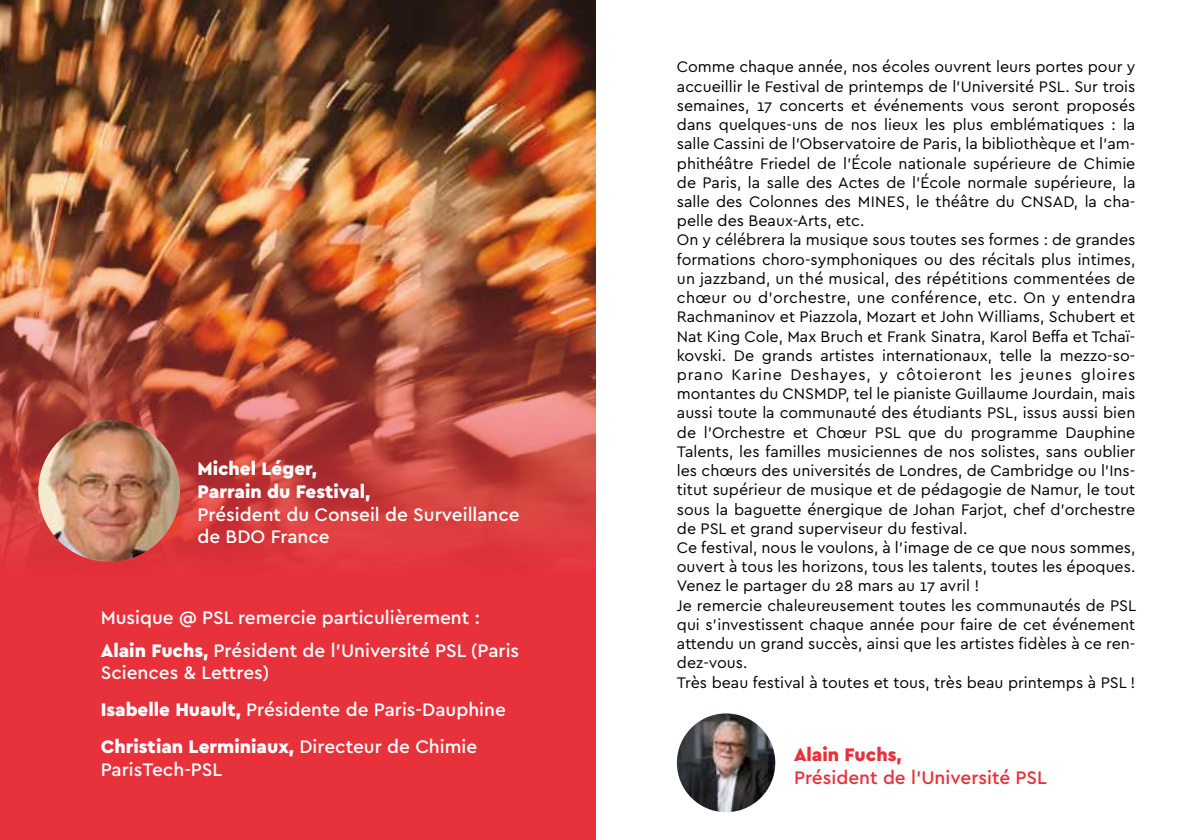
<style>
.page{position:relative;width:1191px;height:840px;background:#fff}
.page>*{position:absolute;margin:0;border:0;box-sizing:border-box;transform-origin:0 0}
.t1{font:500 19px/36.8px "Cera PRO";color:#fff}
.t2{font:900 19px/22.8px "Cera PRO";color:#fff}
.t3{font:500 19px "Cera PRO";color:#e7313b}
.t4{font:900 19px "Cera PRO";color:#e7313b}
.t5{font:16px/19.2px "Cera PRO";color:#000}
.s1{font-weight:900}
</style>
<div class="page">
<div style="left:0;top:0;width:595px;height:839px;background:#e7313b"></div>
<img style="left:0;top:0;width:595px;height:562px">
<img style="left:677px;top:713px;width:98px;height:98px;border-radius:49px">
<img style="left:38px;top:420px;width:142px;height:141px;border-radius:71px">
<p class="t2" style="left:197px;top:456px;width:174px">Michel Léger,<br>Parrain du Festival,</p>
<p class="t1" style="left:197px;top:501px;width:324px;line-height:22.8px">Président du Conseil de Surveillance de BDO France</p>
<p class="t1" style="left:101px;top:600px;width:420px;line-height:32.8px">Musique @ PSL remercie particulièrement :<br><span class="s1">Alain Fuchs,</span> Président de l’Université PSL (Paris</p>
<p class="t1" style="left:101px;top:653px;width:406px">Sciences &amp; Lettres)<br><span class="s1">Isabelle Huault,</span> Présidente de Paris-Dauphine<br><span class="s1">Christian Lerminiaux,</span> Directeur de Chimie</p>
<p class="t1" style="left:101px;top:750px;width:123px">ParisTech-PSL</p>
<p class="t5" style="left:677px;top:57px;width:461px">Comme chaque année, nos écoles ouvrent leurs portes pour y accueillir le Festival de printemps de l’Université PSL. Sur trois semaines, 17 concerts et événements vous seront proposés dans quelques-uns de nos lieux les plus emblématiques : la salle Cassini de l’Observatoire de Paris, la bibliothèque et l’am&shy;phithéâtre Friedel de l’École nationale supérieure de Chimie de Paris, la salle des Actes de l’École normale supérieure, la salle des Colonnes des MINES, le théâtre du CNSAD, la cha&shy;pelle des Beaux-Arts, etc.<br>On y célébrera la musique sous toutes ses formes : de grandes formations choro-symphoniques ou des récitals plus intimes, un jazzband, un thé musical, des répétitions commentées de chœur ou d’orchestre, une conférence, etc. On y entendra Rachmaninov et Piazzola, Mozart et John Williams, Schubert et Nat King Cole, Max Bruch et Frank Sinatra, Karol Beffa et Tchaï&shy;kovski. De grands artistes internationaux, telle la mezzo-so&shy;prano Karine Deshayes, y côtoieront les jeunes gloires montantes du CNSMDP, tel le pianiste Guillaume Jourdain, mais aussi toute la communauté des étudiants PSL, issus aussi bien de l’Orchestre et Chœur PSL que du programme Dauphine Talents, les familles musiciennes de nos solistes, sans oublier les chœurs des universités de Londres, de Cambridge ou l’Ins&shy;titut supérieur de musique et de pédagogie de Namur, le tout sous la baguette énergique de Johan Farjot, chef d’orchestre de PSL et grand superviseur du festival.<br>Ce festival, nous le voulons, à l’image de ce que nous sommes, ouvert à tous les horizons, tous les talents, toutes les époques.<br>Venez le partager du 28 mars au 17 avril !<br>Je remercie chaleureusement toutes les communautés de PSL qui s’investissent chaque année pour faire de cet événement attendu un grand succès, ainsi que les artistes fidèles à ce ren&shy;dez-vous.<br>Très beau festival à toutes et tous, très beau printemps à PSL !</p>
<p class="t4" style="left:794px;top:742px;width:109px">Alain Fuchs,</p>
<p class="t3" style="left:794px;top:764px;width:254px">Président de l’Université PSL</p>
</div>
